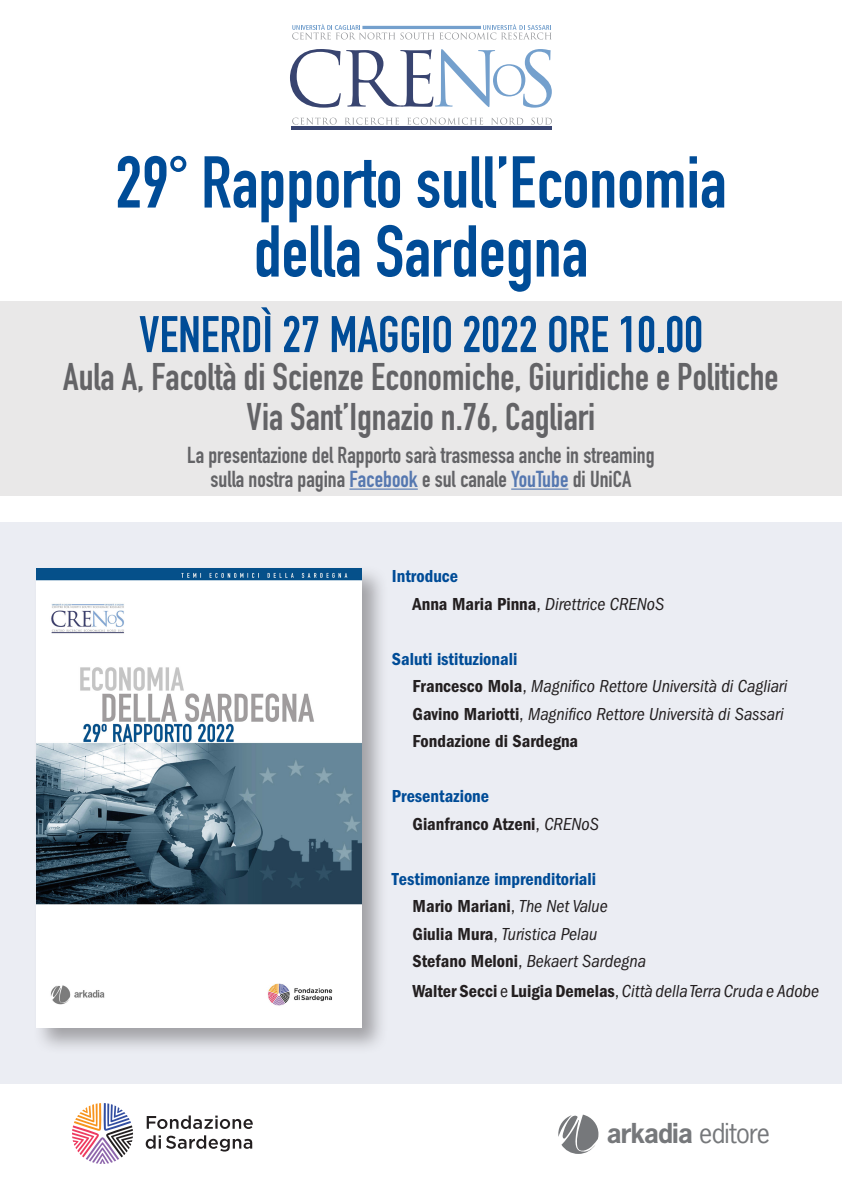
<style>
.page{position:relative;width:842px;height:1191px;background:#fff}
.page>*{position:absolute;margin:0;border:0;box-sizing:border-box;transform-origin:0 0}
.t1{font:72px "DIN Engschrift Std";color:#004c97}
.t2{font:50.6px "DIN Engschrift Std";color:#004c97}
.t3{font:38px "DIN Engschrift Std";color:#636366}
.t4{font:700 25.8px "News Gothic";letter-spacing:-.035em;color:#76787b}
.t5{font:22.8px "DIN Engschrift Std";color:#636366}
.t6{font:italic condensed 18px "Franklin Gothic";color:#231f20}
.t7{font:600 condensed 18px "Franklin Gothic";color:#004c97}
.t8{font:600 condensed 18px "Franklin Gothic";color:#231f20}
.s1{color:#5678b0}
.s2{font-weight:600;font-style:normal}
.s3{font-style:normal}
.s4{font-weight:400}
.s5{font-weight:400;font-style:italic}
</style>
<div class="page">
<div style="left:0;top:522px;width:842px;height:561px;background:#ebedf3"></div>
<div style="left:32px;top:564px;width:356px;height:490px;background:#231f20;opacity:.37"></div>
<img style="left:36px;top:568px;width:326px;height:459px">
<div style="left:0;top:301px;width:842px;height:195px;background:#e9e8e8"></div>
<svg style="left:290px;top:49px;width:262px;height:59px"></svg>
<svg style="left:292px;top:24px;width:260px;height:16px"></svg>
<svg style="left:292px;top:118px;width:45px;height:7px"></svg>
<svg style="left:345px;top:118px;width:54px;height:7px"></svg>
<svg style="left:407px;top:118px;width:76px;height:7px"></svg>
<svg style="left:491px;top:118px;width:32px;height:7px"></svg>
<svg style="left:531px;top:118px;width:21px;height:7px"></svg>
<hr style="left:362px;top:26px;width:119px;height:3px;background:#74a0cd">
<hr style="left:291px;top:127px;width:261px;height:3px;background:#384470">
<svg style="left:147px;top:1115px;width:106px;height:14px"></svg>
<svg style="left:146px;top:1135px;width:106px;height:16px"></svg>
<svg style="left:72px;top:1103px;width:61px;height:61px"></svg>
<svg style="left:558px;top:1114px;width:40px;height:40px"></svg>
<hr style="left:349px;top:488px;width:69px;height:2px;background:#5678b0">
<hr style="left:511px;top:488px;width:57px;height:2px;background:#5678b0">
<p class="t1" style="left:115px;top:140px;width:613px">29° Rapporto sull’Economia</p>
<p class="t1" style="left:254px;top:209px;width:336px">della Sardegna</p>
<p class="t2" style="left:139px;top:305px;width:565px">VENERDÌ 27 MAGGIO 2022 ORE 10.00</p>
<p class="t3" style="left:63px;top:354px;width:717px">Aula A, Facoltà di Scienze Economiche, Giuridiche e Politiche</p>
<p class="t3" style="left:247px;top:394px;width:350px">Via Sant’Ignazio n.76, Cagliari</p>
<p class="t5" style="left:187px;top:441px;width:469px">La presentazione del Rapporto sarà trasmessa anche in streaming</p>
<p class="t5" style="left:211px;top:465px;width:422px">sulla nostra pagina <span class="s1">Facebook</span> e sul canale <span class="s1">YouTube</span> di UniCA</p>
<p class="t7" style="left:392px;top:566px;width:68px">Introduce</p>
<p class="t6" style="left:413px;top:593px;width:253px"><span class="s2">Anna Maria Pinna</span><span class="s3">,</span> Direttrice CRENoS</p>
<p class="t7" style="left:392px;top:648px;width:127px">Saluti istituzionali</p>
<p class="t6" style="left:413px;top:676px;width:376px"><span class="s2">Francesco Mola</span><span class="s3">,</span> Magnifico Rettore Università di Cagliari</p>
<p class="t6" style="left:413px;top:703px;width:373px"><span class="s2">Gavino Mariotti</span><span class="s3">,</span> Magnifico Rettore Università di Sassari</p>
<p class="t8" style="left:413px;top:731px;width:167px">Fondazione di Sardegna</p>
<p class="t7" style="left:392px;top:786px;width:99px">Presentazione</p>
<p class="t8" style="left:413px;top:813px;width:188px">Gianfranco Atzeni<span class="s4">,</span> <span class="s5">CRENoS</span></p>
<p class="t7" style="left:392px;top:868px;width:206px">Testimonianze imprenditoriali</p>
<p class="t8" style="left:413px;top:896px;width:197px">Mario Mariani<span class="s4">,</span> <span class="s5">The Net Value</span></p>
<p class="t6" style="left:413px;top:923px;width:186px"><span class="s2">Giulia Mura</span><span class="s3">,</span> Turistica Pelau</p>
<p class="t6" style="left:413px;top:951px;width:235px"><span class="s2">Stefano Meloni</span><span class="s3">,</span> Bekaert Sardegna</p>
<p class="t6" style="left:413px;top:980px;width:408px"><span class="s2">Walter Secci</span> <span class="s3">e</span> <span class="s2">Luigia Demelas</span><span class="s3">,</span> Città della Terra Cruda e Adobe</p>
<p class="t4" style="left:607px;top:1116px;width:165px">arkadia <span class="s4">editore</span></p>
</div>
